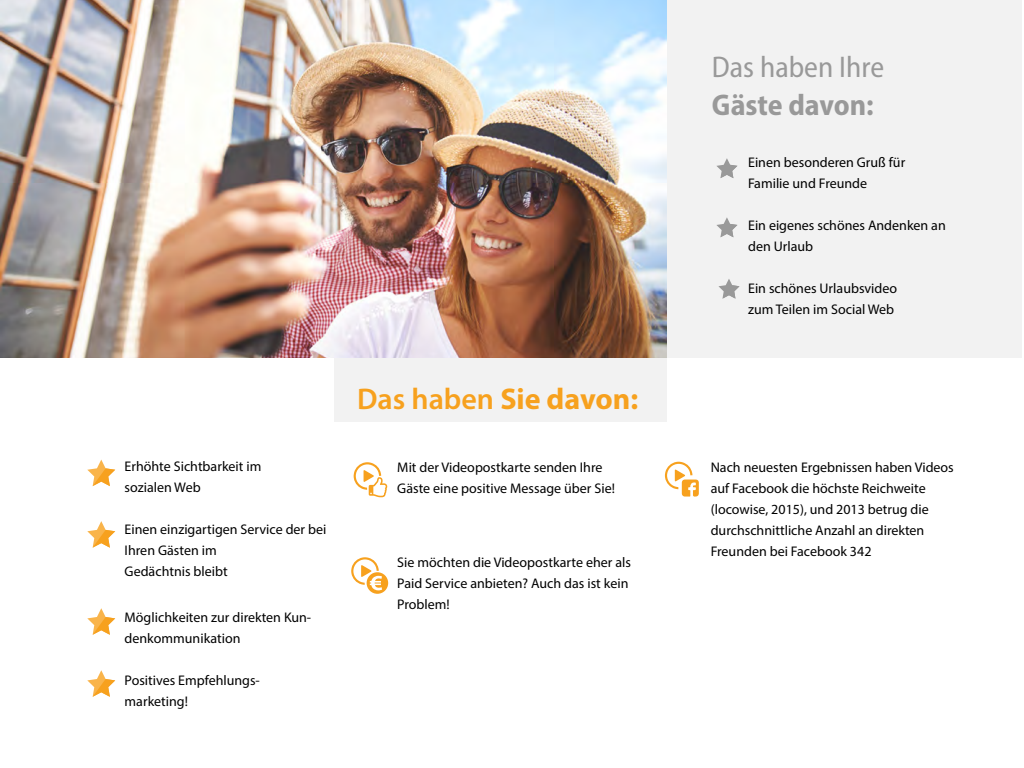
<style>
.page{position:relative;width:1024px;height:768px;background:#fff}
.page>*{position:absolute;margin:0;border:0;box-sizing:border-box;transform-origin:0 0}
.t1{font:700 30px "Myriad Pro";color:#f7a11e}
.t2{font:semi-condensed 30px "Myriad Pro";color:#999}
.t3{font:700 semi-condensed 30px "Myriad Pro";color:#999}
.t4{font:14px/21px "Myriad Pro";color:#000}
.s1{font-weight:600}
</style>
<div class="page">
<div style="left:335px;top:344px;width:332px;height:78px;background:#f2f2f2"></div>
<img style="left:1px;top:0;width:666px;height:358px">
<div style="left:667px;top:0;width:355px;height:358px;background:#f2f2f2"></div>
<svg style="left:87px;top:460px;width:28px;height:26px"></svg>
<svg style="left:87px;top:521px;width:28px;height:27px"></svg>
<svg style="left:87px;top:608px;width:28px;height:27px"></svg>
<svg style="left:87px;top:670px;width:28px;height:27px"></svg>
<svg style="left:717px;top:158px;width:20px;height:20px"></svg>
<svg style="left:716px;top:217px;width:21px;height:20px"></svg>
<svg style="left:718px;top:279px;width:22px;height:20px"></svg>
<svg style="left:351px;top:557px;width:37px;height:37px"></svg>
<svg style="left:354px;top:462px;width:33px;height:35px"></svg>
<svg style="left:665px;top:462px;width:34px;height:35px"></svg>
<p class="t4" style="left:125px;top:455px;width:138px">Erhöhte Sichtbarkeit im sozialen Web</p>
<p class="t4" style="left:125px;top:518px;width:203px">Einen einzigartigen Service der bei<br>Ihren Gästen im<br>Gedächtnis bleibt</p>
<p class="t4" style="left:125px;top:606px;width:188px">Möglichkeiten zur direkten Kun&shy;denkommunikation</p>
<p class="t4" style="left:125px;top:669px;width:137px">Positives Empfehlungs&shy;marketing!</p>
<h1 class="t1" style="left:357px;top:380px;width:283px"><span class="s1">Das haben</span> Sie davon:</h1>
<p class="t4" style="left:397px;top:457px;width:219px">Mit der Videopostkarte senden Ihre<br>Gäste eine positive Message über Sie!</p>
<p class="t4" style="left:397px;top:551px;width:235px">Sie möchten die Videopostkarte eher als<br>Paid Service anbieten? Auch das ist kein<br>Problem!</p>
<h1 class="t2" style="left:712px;top:49px;width:174px">Das haben Ihre</h1>
<h1 class="t3" style="left:712px;top:86px;width:163px">Gäste davon:</h1>
<p class="t4" style="left:748px;top:152px;width:159px">Einen besonderen Gruß für<br>Familie und Freunde</p>
<p class="t4" style="left:748px;top:215px;width:199px">Ein eigenes schönes Andenken an den Urlaub</p>
<p class="t4" style="left:748px;top:278px;width:151px">Ein schönes Urlaubsvideo zum Teilen im Social Web</p>
<p class="t4" style="left:711px;top:457px;width:245px">Nach neuesten Ergebnissen haben Videos auf Facebook die höchste Reichweite (locowise, 2015), und 2013 betrug die durchschnittliche Anzahl an direkten Freunden bei Facebook 342</p>
</div>
